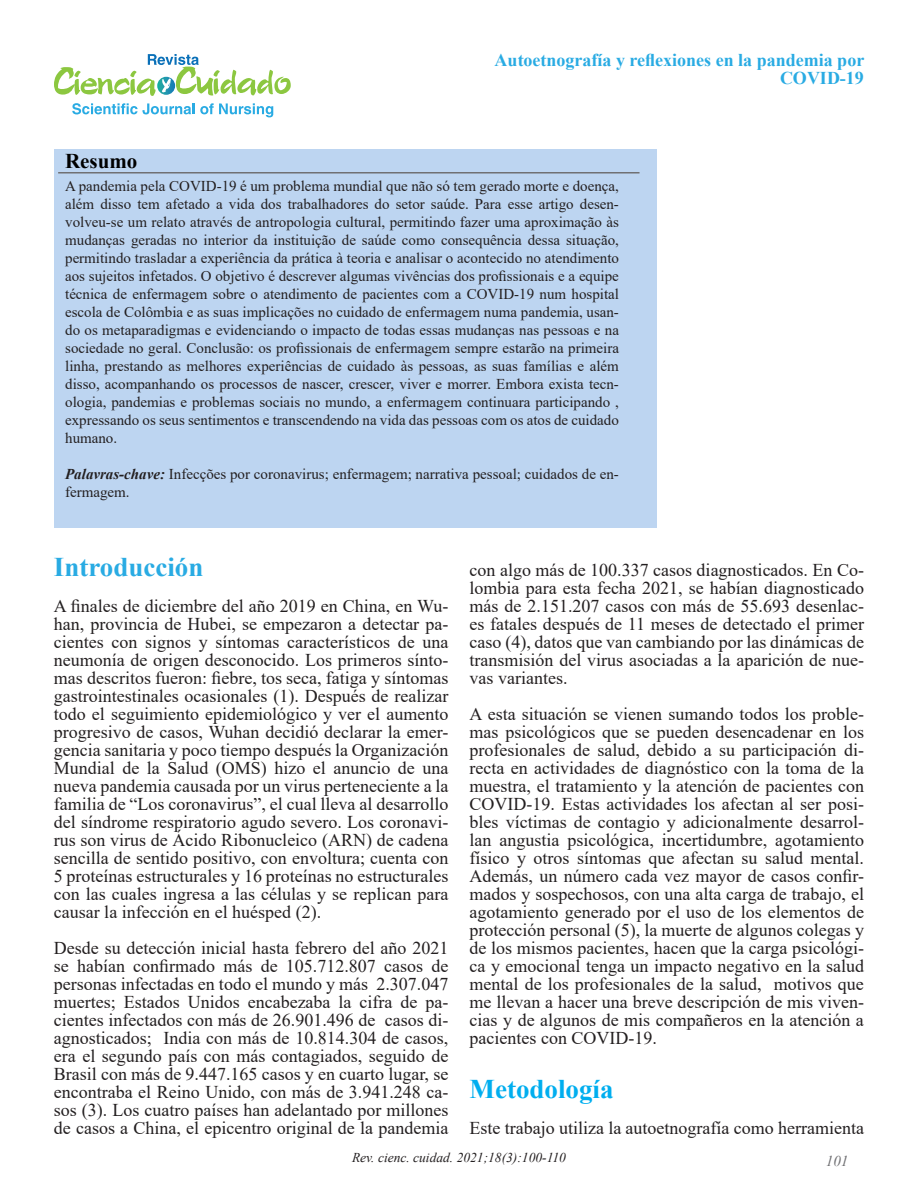
<style>
.page{position:relative;width:918px;height:1188px;background:#fff}
.page>*{position:absolute;margin:0;border:0;box-sizing:border-box;transform-origin:0 0}
.t1{font:700 27px "Times New Roman";color:#29abe3}
.t2{font:700 27px "Times New Roman";color:#00aeef}
.t3{font:700 21px "Times New Roman";color:#000}
.t4{font:18px/18px "Times New Roman";color:#231f20;text-align:justify}
.t5{font:700 18px/18px "Times New Roman";color:#29abe3;text-align:right}
.t6{font:15px/18px "Times New Roman";color:#231f20;text-align:justify}
.t7{font:italic 15px "Times New Roman";color:#707073}
.t8{font:italic 13.5px "Times New Roman";color:#231f20}
.s1{font-weight:700;font-style:italic}
</style>
<div class="page">
<div style="left:54px;top:149px;width:603px;height:379px;background:#bdd5f1"></div>
<hr style="left:58px;top:172px;width:582px;height:2px;background:#707073">
<svg style="left:54px;top:54px;width:237px;height:42px"></svg>
<svg style="left:72px;top:103px;width:201px;height:14px"></svg>
<p class="t3" style="left:65px;top:146px;width:74px">Resumo</p>
<p class="t5" style="left:495px;top:51px;width:371px">Autoetnografía y reflexiones en la pandemia por<br>COVID-19</p>
<p class="t6" style="left:65px;top:176px;width:555px">A pandemia pela COVID-19 é um problema mundial que não só tem gerado morte e doença, além disso tem afetado a vida dos trabalhadores do setor saúde. Para esse artigo desen&shy;volveu-se um relato através de antropologia cultural, permitindo fazer uma aproximação às mudanças geradas no interior da instituição de saúde como consequência dessa situação, permitindo trasladar a experiência da prática à teoria e analisar o acontecido no atendimento aos sujeitos infetados. O objetivo é descrever algumas vivências dos profissionais e a equipe técnica de enfermagem sobre o atendimento de pacientes com a COVID-19 num hospital escola de Colômbia e as suas implicações no cuidado de enfermagem numa pandemia, usan&shy;do os metaparadigmas e evidenciando o impacto de todas essas mudanças nas pessoas e na sociedade no geral. Conclusão: os profissionais de enfermagem sempre estarão na primeira linha, prestando as melhores experiências de cuidado às pessoas, as suas famílias e além disso, acompanhando os processos de nascer, crescer, viver e morrer. Embora exista tecn&shy;ologia, pandemias e problemas sociais no mundo, a enfermagem continuara participando , expressando os seus sentimentos e transcendendo na vida das pessoas com os atos de cuidado humano.</p>
<p class="t6" style="left:65px;top:464px;width:555px"><span class="s1">Palavras-chave:</span> Infecções por coronavirus; enfermagem; narrativa pessoal; cuidados de en&shy;fermagem.</p>
<p class="t1" style="left:54px;top:547px;width:151px">Introducción</p>
<p class="t4" style="left:54px;top:596px;width:396px">A finales de diciembre del año 2019 en China, en Wu&shy;han, provincia de Hubei, se empezaron a detectar pa&shy;cientes con signos y síntomas característicos de una neumonía de origen desconocido. Los primeros sínto&shy;mas descritos fueron: fiebre, tos seca, fatiga y síntomas gastrointestinales ocasionales (1). Después de realizar todo el seguimiento epidemiológico y ver el aumento progresivo de casos, Wuhan decidió declarar la emer&shy;gencia sanitaria y poco tiempo después la Organización Mundial de la Salud (OMS) hizo el anuncio de una nueva pandemia causada por un virus perteneciente a la familia de “Los coronavirus”, el cual lleva al desarrollo del síndrome respiratorio agudo severo. Los coronavi&shy;rus son virus de Ácido Ribonucleico (ARN) de cadena sencilla de sentido positivo, con envoltura; cuenta con 5 proteínas estructurales y 16 proteínas no estructurales con las cuales ingresa a las células y se replican para causar la infección en el huésped (2).</p>
<p class="t4" style="left:54px;top:938px;width:396px">Desde su detección inicial hasta febrero del año 2021 se habían confirmado más de 105.712.807 casos de personas infectadas en todo el mundo y más 2.307.047 muertes; Estados Unidos encabezaba la cifra de pa&shy;cientes infectados con más de 26.901.496 de casos di&shy;agnosticados; India con más de 10.814.304 de casos, era el segundo país con más contagiados, seguido de Brasil con más de 9.447.165 casos y en cuarto lugar, se encontraba el Reino Unido, con más de 3.941.248 ca&shy;sos (3). Los cuatro países han adelantado por millones de casos a China, el epicentro original de la pandemia</p>
<p class="t4" style="left:470px;top:560px;width:396px">con algo más de 100.337 casos diagnosticados. En Co&shy;lombia para esta fecha 2021, se habían diagnosticado más de 2.151.207 casos con más de 55.693 desenlac&shy;es fatales después de 11 meses de detectado el primer caso (4), datos que van cambiando por las dinámicas de transmisión del virus asociadas a la aparición de nue&shy;vas variantes.</p>
<p class="t4" style="left:470px;top:704px;width:396px">A esta situación se vienen sumando todos los proble&shy;mas psicológicos que se pueden desencadenar en los profesionales de salud, debido a su participación di&shy;recta en actividades de diagnóstico con la toma de la muestra, el tratamiento y la atención de pacientes con COVID-19. Estas actividades los afectan al ser posi&shy;bles víctimas de contagio y adicionalmente desarrol&shy;lan angustia psicológica, incertidumbre, agotamiento físico y otros síntomas que afectan su salud mental.<br>Además, un número cada vez mayor de casos confir&shy;mados y sospechosos, con una alta carga de trabajo, el agotamiento generado por el uso de los elementos de protección personal (5), la muerte de algunos colegas y de los mismos pacientes, hacen que la carga psicológi&shy;ca y emocional tenga un impacto negativo en la salud mental de los profesionales de la salud, motivos que me llevan a hacer una breve descripción de mis viven&shy;cias y de algunos de mis compañeros en la atención a pacientes con COVID-19.</p>
<p class="t2" style="left:470px;top:1069px;width:145px">Metodología</p>
<p class="t4" style="left:470px;top:1118px;width:396px">Este trabajo utiliza la autoetnografía como herramienta</p>
<p class="t8" style="left:352px;top:1148px;width:215px">Rev. cienc. cuidad. 2021;18(3):100-110</p>
<p class="t7" style="left:826px;top:1151px;width:24px">101</p>
</div>
